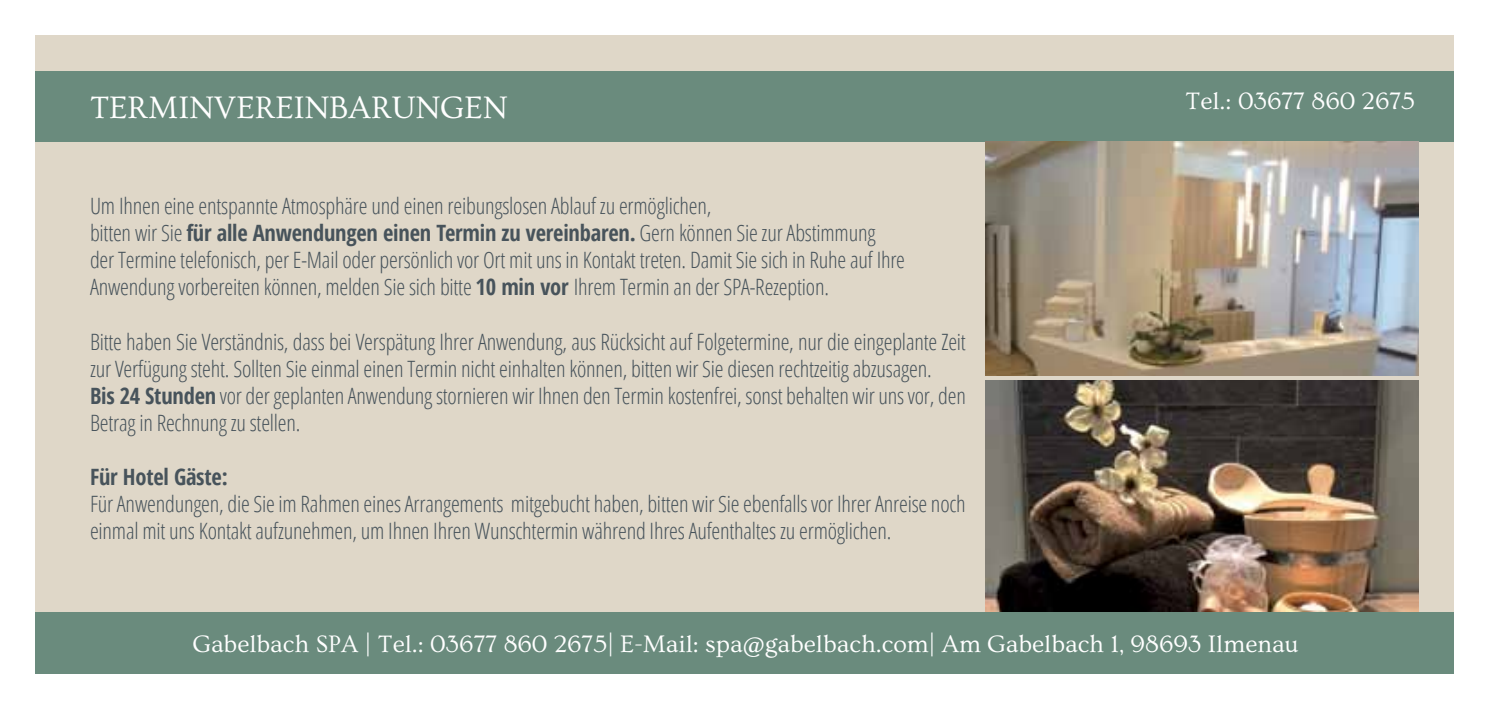
<style>
.page{position:relative;width:1489px;height:702px;background:#fff}
.page>*{position:absolute;margin:0;border:0;box-sizing:border-box;transform-origin:0 0}
.t1{font:32.5px "Ovo";color:#fff}
.t2{font:25px "Ovo";color:#fff}
.t3{font:300 condensed 22.5px/27px "Open Sans";letter-spacing:-.01em;color:#47535b}
.t4{font:700 condensed 22.5px "Open Sans";letter-spacing:-.01em;color:#47535b}
.s1{font-weight:700}
</style>
<div class="page">
<div style="left:35px;top:35px;width:1418px;height:631px;background:#dfd7c8"></div>
<div style="left:35px;top:71px;width:1418px;height:71px;background:#6a8b7d"></div>
<div style="left:35px;top:612px;width:1418px;height:61px;background:#6a8b7d"></div>
<img style="left:985px;top:142px;width:432px;height:233px">
<img style="left:985px;top:380px;width:432px;height:231px">
<h1 class="t1" style="left:90px;top:90px;width:419px">TerminVereinbarungen</h1>
<p class="t3" style="left:90px;top:192px;width:816px">Um Ihnen eine entspannte Atmosphäre und einen reibungslosen Ablauf zu ermöglichen,<br>bitten wir Sie <span class="s1">für alle Anwendungen einen Termin zu vereinbaren.</span> Gern können Sie zur Abstimmung der Termine telefonisch, per E-Mail oder persönlich vor Ort mit uns in Kontakt treten. Damit Sie sich in Ruhe auf Ihre Anwendung vorbereiten können, melden Sie sich bitte <span class="s1">10 min vor</span> Ihrem Termin an der SPA-Rezeption.</p>
<p class="t3" style="left:90px;top:327px;width:877px">Bitte haben Sie Verständnis, dass bei Verspätung Ihrer Anwendung, aus Rücksicht auf Folgetermine, nur die eingeplante Zeit zur Verfügung steht. Sollten Sie einmal einen Termin nicht einhalten können, bitten wir Sie diesen rechtzeitig abzusagen.<br><span class="s1">Bis 24 Stunden</span> vor der geplanten Anwendung stornieren wir Ihnen den Termin kostenfrei, sonst behalten wir uns vor, den Betrag in Rechnung zu stellen.</p>
<p class="t4" style="left:90px;top:460px;width:139px">Für Hotel Gäste:</p>
<p class="t3" style="left:90px;top:489px;width:877px">Für Anwendungen, die Sie im Rahmen eines Arrangements mitgebucht haben, bitten wir Sie ebenfalls vor Ihrer Anreise noch einmal mit uns Kontakt aufzunehmen, um Ihnen Ihren Wunschtermin während Ihres Aufenthaltes zu ermöglichen.</p>
<p class="t2" style="left:1185px;top:87px;width:231px">Tel.: 03677 860 2675</p>
<p class="t2" style="left:192px;top:630px;width:1107px">Gabelbach SPA | Tel.: 03677 860 2675| E-Mail: spa@gabelbach.com| Am Gabelbach 1, 98693 Ilmenau</p>
</div>
